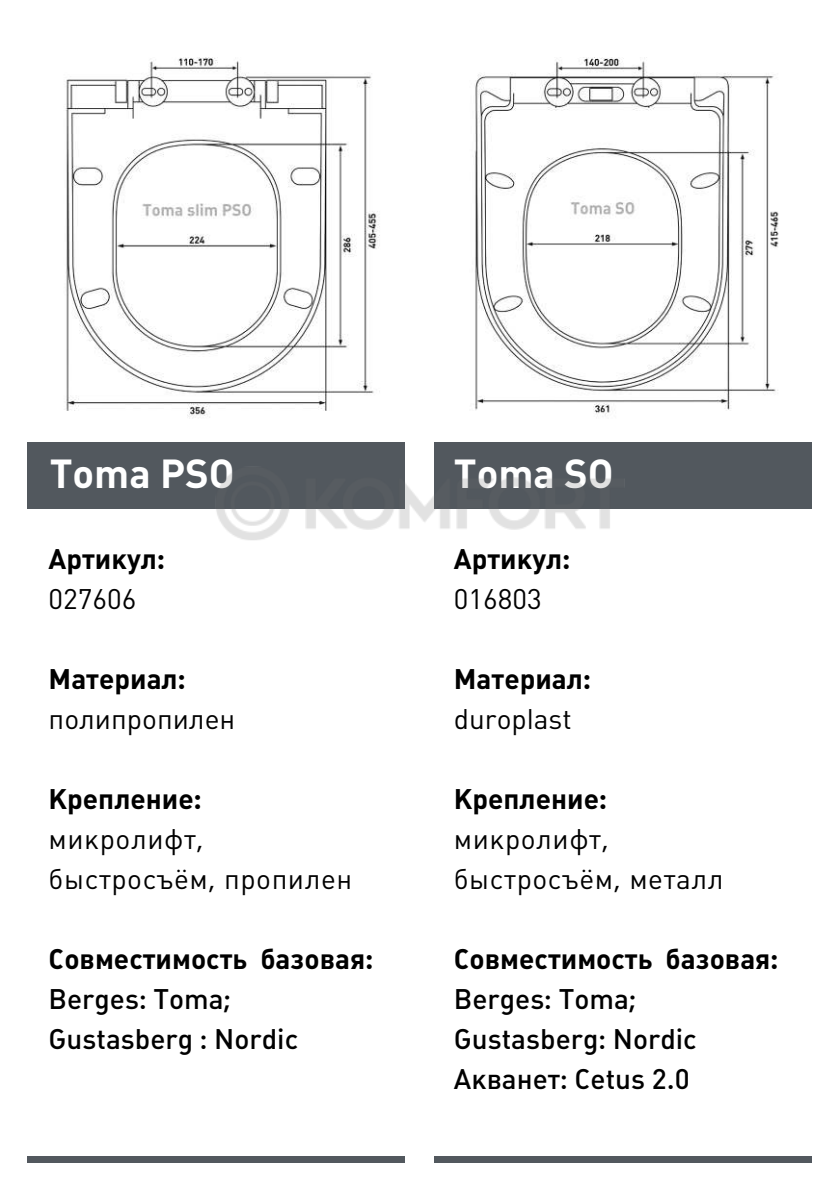
<style>
.page{position:relative;width:840px;height:1191px;background:#fff}
.page>*{position:absolute;margin:0;border:0;box-sizing:border-box;transform-origin:0 0}
.t1{font:700 40px "Plumb C";color:#fff}
.t2{font:700 28px "Plumb C";color:#000}
.t3{font:28px/40px "Plumb Medium C";color:#000}
.t4{font:28px/40px "Plumb C";letter-spacing:.02em;color:#000}
.t5{font:28px "Plumb C";color:#000}
</style>
<div class="page">
<div style="left:433px;top:442px;width:377px;height:67px;background:#52585e"></div>
<div style="left:433px;top:1156px;width:377px;height:6px;background:#52585e"></div>
<img style="left:475px;top:57px;width:304px;height:359px">
<div style="left:28px;top:1156px;width:377px;height:6px;background:#52585e"></div>
<div style="left:28px;top:442px;width:377px;height:67px;background:#52585e"></div>
<img style="left:65px;top:57px;width:315px;height:361px">
<img style="left:216px;top:457px;width:394px;height:83px">
<h1 class="t1" style="left:50px;top:451px;width:186px">Toma PSO</h1>
<p class="t2" style="left:49px;top:542px;width:118px">Артикул:</p>
<p class="t4" style="left:49px;top:579px;width:89px">027606</p>
<p class="t2" style="left:49px;top:662px;width:138px">Материал:</p>
<p class="t5" style="left:49px;top:702px;width:188px">полипропилен</p>
<p class="t2" style="left:49px;top:782px;width:154px">Крепление:</p>
<p class="t4" style="left:49px;top:819px;width:305px">микролифт, быстросъём, пропилен</p>
<p class="t2" style="left:49px;top:942px;width:326px">Совместимость базовая:</p>
<p class="t3" style="left:49px;top:978px;width:251px">Berges: Toma;<br>Gustasberg : Nordic</p>
<h1 class="t1" style="left:453px;top:451px;width:161px">Toma SO</h1>
<p class="t2" style="left:453px;top:542px;width:118px">Артикул:</p>
<p class="t4" style="left:453px;top:579px;width:89px">016803</p>
<p class="t2" style="left:453px;top:662px;width:138px">Материал:</p>
<p class="t5" style="left:453px;top:702px;width:119px">duroplast</p>
<p class="t2" style="left:453px;top:782px;width:154px">Крепление:</p>
<p class="t4" style="left:453px;top:819px;width:271px">микролифт, быстросъём, металл</p>
<p class="t2" style="left:453px;top:942px;width:326px">Совместимость базовая:</p>
<p class="t3" style="left:453px;top:978px;width:244px">Berges: Toma;<br>Gustasberg: Nordic<br>Акванет: Cetus 2.0</p>
</div>
